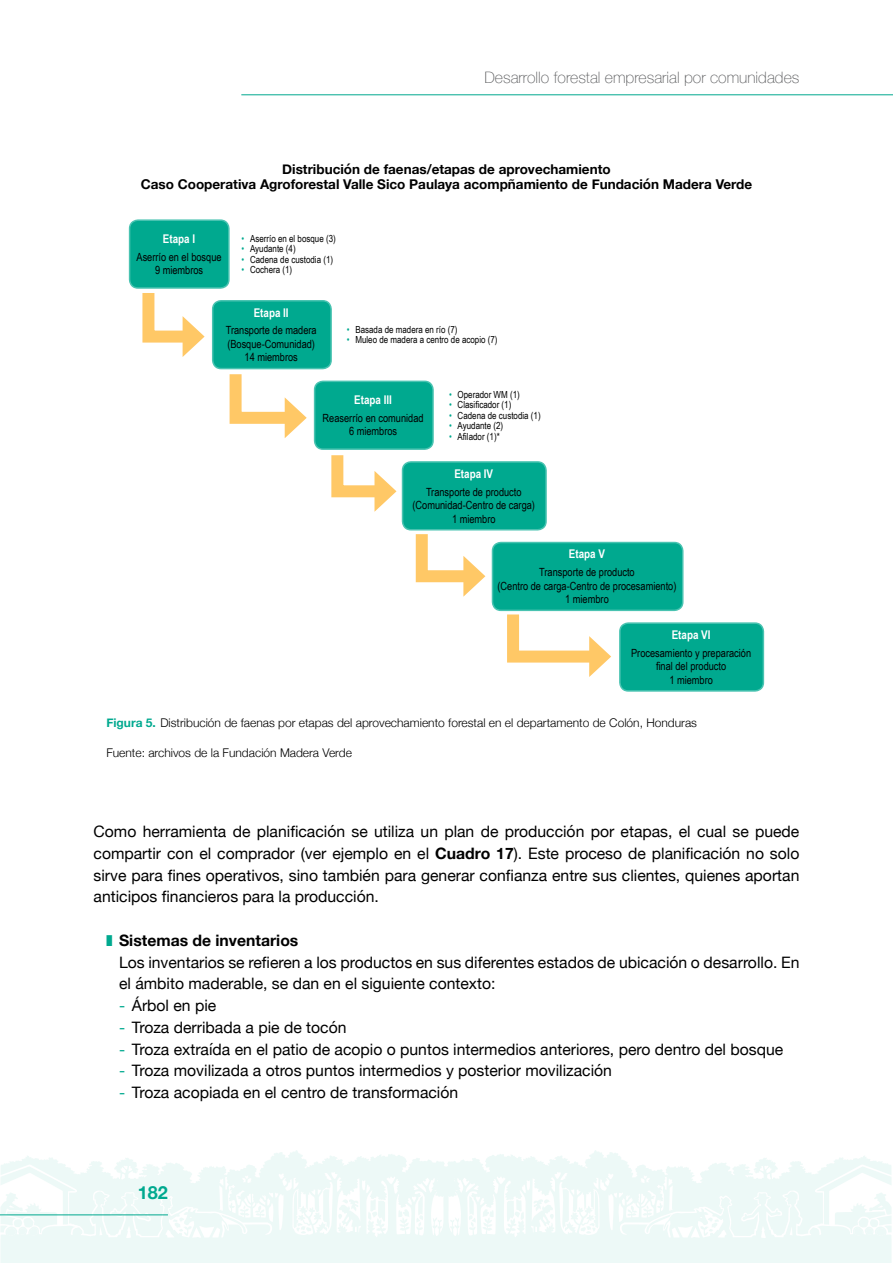
<style>
.page{position:relative;width:893px;height:1263px;background:#fff}
.page>*{position:absolute;margin:0;border:0;box-sizing:border-box;transform-origin:0 0}
.t1{font:700 18px "Helvetica Neue";color:#00a98f}
.t2{font:15.75px/21.8px "Helvetica Neue";color:#000;text-align:justify}
.t3{font:100 15.75px "Helvetica Neue";color:#58595b}
.t4{font:700 13.5px/15px "Helvetica Neue";color:#000;text-align:center}
.t5{font:300 12px "Helvetica Neue";color:#000}
.t6{font:700 12px "Arial Narrow";color:#fff}
.t7{font:11.25px/13.5px "Arial Narrow";color:#000;text-align:center}
.t8{font:9.75px "Arial Narrow";color:#000}
.s1{color:#00a98f}
.s2{font-weight:700;color:#00a98f}
.s3{font-weight:700}
</style>
<div class="page">
<svg style="left:1px;top:1150px;width:430px;height:113px;fill:#edf9f7"></svg>
<svg style="left:416px;top:1196px;width:7px;height:27px"></svg>
<svg style="left:398px;top:1209px;width:11px;height:9px"></svg>
<svg style="left:368px;top:1199px;width:17px;height:22px"></svg>
<svg style="left:337px;top:1199px;width:22px;height:20px"></svg>
<svg style="left:323px;top:1189px;width:7px;height:40px"></svg>
<svg style="left:294px;top:1190px;width:18px;height:44px"></svg>
<svg style="left:221px;top:1214px;width:25px;height:19px"></svg>
<svg style="left:173px;top:1217px;width:19px;height:19px"></svg>
<svg style="left:0;top:1166px;width:75px;height:70px"></svg>
<svg style="left:431px;top:1150px;width:460px;height:113px;fill:#edf9f7"></svg>
<svg style="left:469px;top:1196px;width:7px;height:27px"></svg>
<svg style="left:483px;top:1209px;width:11px;height:9px"></svg>
<svg style="left:507px;top:1199px;width:17px;height:22px"></svg>
<svg style="left:533px;top:1199px;width:22px;height:20px"></svg>
<svg style="left:562px;top:1189px;width:7px;height:40px"></svg>
<svg style="left:580px;top:1190px;width:18px;height:44px"></svg>
<svg style="left:646px;top:1214px;width:25px;height:19px"></svg>
<svg style="left:700px;top:1217px;width:19px;height:19px"></svg>
<svg style="left:817px;top:1166px;width:74px;height:70px"></svg>
<hr style="left:241px;top:94px;width:652px;height:1px;background:#00a98f">
<hr style="left:0;top:1214px;width:168px;height:1px;background:#00a98f">
<div style="left:403px;top:462px;width:143px;height:68px;background:#00a98f;border-radius:9px"></div>
<div style="left:402px;top:461px;width:145px;height:69px;border:2px solid #49c3b1;border-radius:9px"></div>
<div style="left:492px;top:542px;width:191px;height:68px;background:#00a98f;border-radius:9px"></div>
<div style="left:492px;top:542px;width:191px;height:69px;border:2px solid #49c3b1;border-radius:9px"></div>
<div style="left:620px;top:623px;width:143px;height:68px;background:#00a98f;border-radius:9px"></div>
<div style="left:619px;top:622px;width:145px;height:70px;border:2px solid #49c3b1;border-radius:9px"></div>
<div style="left:130px;top:220px;width:99px;height:68px;background:#00a98f;border-radius:9px"></div>
<div style="left:129px;top:219px;width:101px;height:70px;border:2px solid #49c3b1;border-radius:9px"></div>
<div style="left:213px;top:301px;width:118px;height:68px;background:#00a98f;border-radius:9px"></div>
<div style="left:212px;top:300px;width:120px;height:69px;border:2px solid #49c3b1;border-radius:9px"></div>
<div style="left:315px;top:381px;width:118px;height:68px;background:#00a98f;border-radius:9px"></div>
<div style="left:314px;top:381px;width:120px;height:69px;border:2px solid #49c3b1;border-radius:9px"></div>
<svg style="left:136px;top:286px;width:69px;height:71px"></svg>
<svg style="left:224px;top:366px;width:83px;height:72px"></svg>
<svg style="left:325px;top:447px;width:71px;height:65px"></svg>
<svg style="left:410px;top:527px;width:75px;height:70px"></svg>
<svg style="left:501px;top:608px;width:110px;height:69px"></svg>
<p class="t3" style="left:484px;top:66px;width:316px">Desarrollo forestal empresarial por comunidades</p>
<p class="t4" style="left:141px;top:162px;width:613px">Distribución de faenas/etapas de aprovechamiento<br>Caso Cooperativa Agroforestal Valle Sico Paulaya acompñamiento de Fundación Madera Verde</p>
<p class="t6" style="left:163px;top:229px;width:34px">Etapa I</p>
<p class="t7" style="left:137px;top:249px;width:87px">Aserrío en el bosque<br>9 miembros</p>
<p class="t8" style="left:242px;top:231px;width:96px"><span class="s1">•</span> Aserrío en el bosque (3)</p>
<p class="t8" style="left:242px;top:242px;width:56px"><span class="s1">•</span> Ayudante (4)</p>
<p class="t8" style="left:242px;top:252px;width:93px"><span class="s1">•</span> Cadena de custodia (1)</p>
<p class="t8" style="left:242px;top:263px;width:52px"><span class="s1">•</span> Cochera (1)</p>
<p class="t6" style="left:254px;top:303px;width:37px">Etapa II</p>
<p class="t7" style="left:226px;top:323px;width:92px">Transporte de madera (Bosque-Comunidad)<br>14 miembros</p>
<p class="t8" style="left:347px;top:322px;width:112px"><span class="s1">•</span> Basada de madera en río (7)</p>
<p class="t8" style="left:347px;top:333px;width:152px"><span class="s1">•</span> Muleo de madera a centro de acopio (7)</p>
<p class="t6" style="left:354px;top:391px;width:39px">Etapa III</p>
<p class="t7" style="left:323px;top:411px;width:103px">Reaserrío en comunidad<br>6 miembros</p>
<p class="t8" style="left:449px;top:387px;width:72px"><span class="s1">•</span> Operador WM (1)</p>
<p class="t8" style="left:449px;top:398px;width:64px"><span class="s1">•</span> Clasificador (1)</p>
<p class="t8" style="left:449px;top:408px;width:93px"><span class="s1">•</span> Cadena de custodia (1)</p>
<p class="t8" style="left:449px;top:419px;width:56px"><span class="s1">•</span> Ayudante (2)</p>
<p class="t8" style="left:449px;top:429px;width:52px"><span class="s1">•</span> Afilador (1)*</p>
<p class="t6" style="left:454px;top:464px;width:40px">Etapa IV</p>
<p class="t7" style="left:412px;top:484px;width:124px">Transporte de producto (Comunidad-Centro de carga)<br>1 miembro</p>
<p class="t6" style="left:569px;top:545px;width:38px">Etapa V</p>
<p class="t7" style="left:497px;top:565px;width:180px">Transporte de producto<br>(Centro de carga-Centro de procesamiento)<br>1 miembro</p>
<p class="t6" style="left:672px;top:626px;width:40px">Etapa VI</p>
<p class="t7" style="left:631px;top:646px;width:121px">Procesamiento y preparación final del producto<br>1 miembro</p>
<p class="t5" style="left:106px;top:713px;width:592px"><span class="s2">Figura 5.</span> Distribución de faenas por etapas del aprovechamiento forestal en el departamento de Colón, Honduras</p>
<p class="t5" style="left:106px;top:743px;width:247px">Fuente: archivos de la Fundación Madera Verde</p>
<p class="t2" style="left:94px;top:821px;width:707px">Como herramienta de planificación se utiliza un plan de producción por etapas, el cual se puede compartir con el comprador (ver ejemplo en el <span class="s3">Cuadro 17</span>). Este proceso de planificación no solo sirve para fines operativos, sino también para generar confianza entre sus clientes, quienes aportan anticipos financieros para la producción.</p>
<p class="t2" style="left:119px;top:930px;width:682px;text-align:left;text-indent:-13px"><span class="s1">❚</span> <span class="s3">Sistemas de inventarios<br></span>Los inventarios se refieren a los productos en sus diferentes estados de ubicación o desarrollo. En el ámbito maderable, se dan en el siguiente contexto:</p>
<p class="t2" style="left:119px;top:995px;width:99px"><span class="s1">-</span> Árbol en pie</p>
<p class="t2" style="left:119px;top:1017px;width:229px"><span class="s1">-</span> Troza derribada a pie de tocón</p>
<p class="t2" style="left:119px;top:1039px;width:666px"><span class="s1">-</span> Troza extraída en el patio de acopio o puntos intermedios anteriores, pero dentro del bosque</p>
<p class="t2" style="left:119px;top:1061px;width:494px"><span class="s1">-</span> Troza movilizada a otros puntos intermedios y posterior movilización</p>
<p class="t2" style="left:119px;top:1082px;width:341px"><span class="s1">-</span> Troza acopiada en el centro de transformación</p>
<p class="t1" style="left:138px;top:1179px;width:32px">182</p>
</div>
